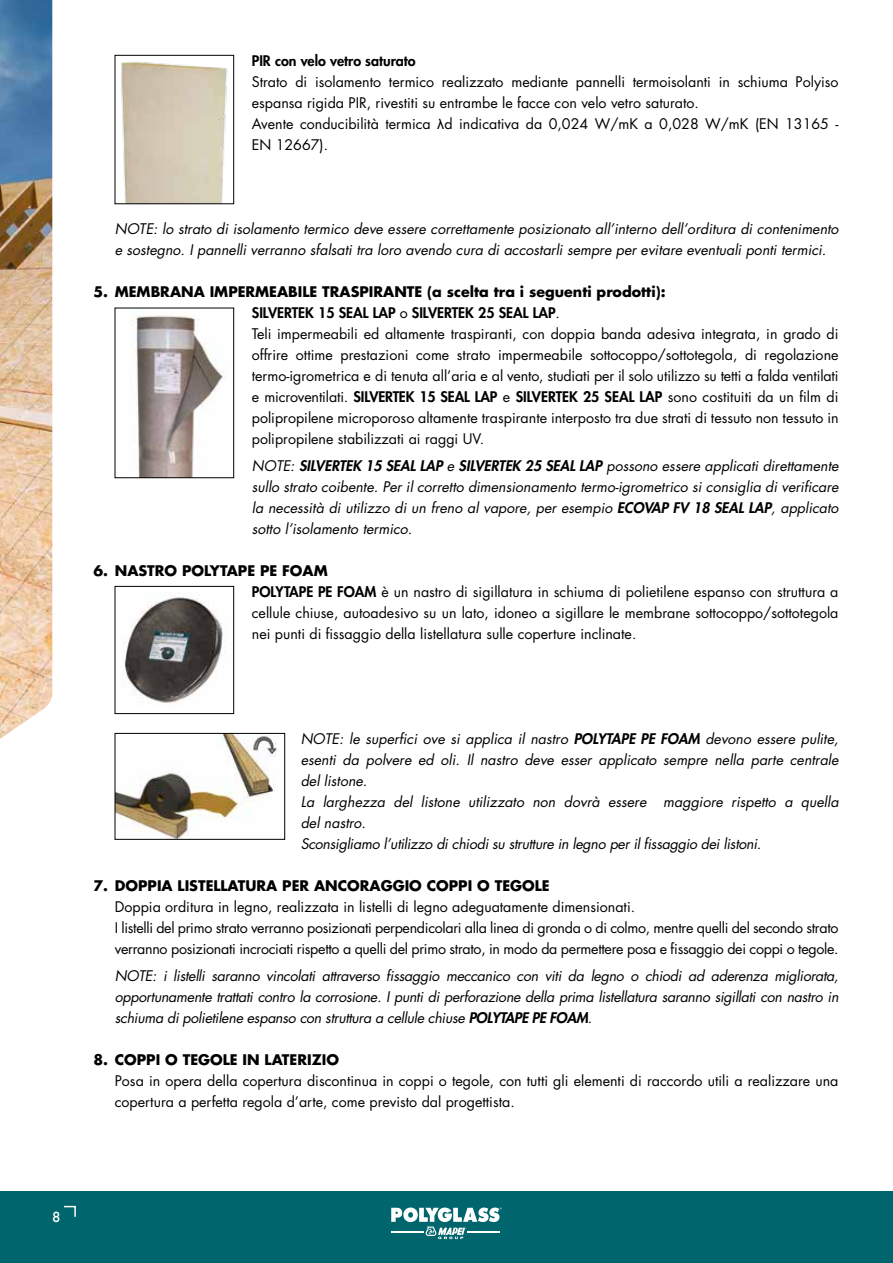
<style>
.page{position:relative;width:893px;height:1263px;background:#fff}
.page>*{position:absolute;margin:0;border:0;box-sizing:border-box;transform-origin:0 0}
.t1{font:14.25px/21px "Futura Std";color:#000}
.t2{font:italic 14.25px/21px "Futura Std";color:#000}
.t3{font:14.25px/21px "Futura Std";letter-spacing:-.02em;color:#000}
.t4{font:700 14.25px "Futura Std";color:#000}
.t5{font:800 14.25px "Futura Std";color:#000}
.t6{font:500 13.5px "Futura";color:#fff}
.s1{font-family:"Arial"}
.s2{font-weight:700}
.s3{font-weight:800}
</style>
<div class="page">
<div style="left:0;top:1191px;width:893px;height:72px;background:#00656c"></div>
<img style="left:0;top:0;width:52px;height:739px">
<svg style="left:64px;top:1205px;width:12px;height:12px"></svg>
<svg style="left:391px;top:1207px;width:111px;height:32px"></svg>
<img style="left:121px;top:61px;width:107px;height:141px">
<div style="left:115px;top:55px;width:119px;height:149px;border:1px solid #000"></div>
<img style="left:130px;top:314px;width:95px;height:162px">
<div style="left:115px;top:308px;width:119px;height:170px;border:1px solid #000"></div>
<img style="left:123px;top:595px;width:100px;height:110px">
<div style="left:115px;top:586px;width:119px;height:128px;border:1px solid #000"></div>
<img style="left:117px;top:735px;width:160px;height:102px">
<div style="left:115px;top:733px;width:170px;height:106px;border:1px solid #000"></div>
<p class="t5" style="left:252px;top:51px;width:165px">PIR con velo vetro saturato</p>
<p class="t1" style="left:252px;top:71px;width:588px">Strato di isolamento termico realizzato mediante pannelli termoisolanti in schiuma Polyiso espansa rigida PIR, rivestiti su entrambe le facce con velo vetro saturato.<br>Avente conducibilità termica <span class="s1">λ</span>d indicativa da 0,024 W/mK a 0,028 W/mK (EN 13165 - EN 12667).</p>
<p class="t2" style="left:115px;top:218px;width:725px">NOTE: lo strato di isolamento termico deve essere correttamente posizionato all’interno dell’orditura di contenimento e sostegno. I pannelli verranno sfalsati tra loro avendo cura di accostarli sempre per evitare eventuali ponti termici.</p>
<p class="t1" style="left:252px;top:281px;width:588px;text-indent:-158px"><span class="s2">5. MEMBRANA IMPERMEABILE TRASPIRANTE (a scelta tra i seguenti prodotti):<br></span><span class="s3">SILVERTEK 15 SEAL LAP</span> o <span class="s3">SILVERTEK 25 SEAL LAP</span>.<br>Teli impermeabili ed altamente traspiranti, con doppia banda adesiva integrata, in grado di offrire ottime prestazioni come strato impermeabile sottocoppo/sottotegola, di regolazione termo-igrometrica e di tenuta all’aria e al vento, studiati per il solo utilizzo su tetti a falda ventilati e microventilati. <span class="s3">SILVERTEK 15 SEAL LAP</span> e <span class="s3">SILVERTEK 25 SEAL LAP</span> sono costituiti da un film di polipropilene microporoso altamente traspirante interposto tra due strati di tessuto non tessuto in polipropilene stabilizzati ai raggi UV.</p>
<p class="t2" style="left:252px;top:455px;width:588px;text-align:justify">NOTE: <span class="s3">SILVERTEK 15 SEAL LAP</span> e <span class="s3">SILVERTEK 25 SEAL LAP</span> possono essere applicati direttamente sullo strato coibente. Per il corretto dimensionamento termo-igrometrico si consiglia di verificare la necessità di utilizzo di un freno al vapore, per esempio <span class="s3">ECOVAP FV 18 SEAL LAP</span>, applicato sotto l’isolamento termico.</p>
<p class="t1" style="left:252px;top:560px;width:588px;text-indent:-158px"><span class="s2">6. NASTRO POLYTAPE PE FOAM<br></span><span class="s3">POLYTAPE PE FOAM</span> è un nastro di sigillatura in schiuma di polietilene espanso con struttura a cellule chiuse, autoadesivo su un lato, idoneo a sigillare le membrane sottocoppo/sottotegola nei punti di fissaggio della listellatura sulle coperture inclinate.</p>
<p class="t2" style="left:301px;top:728px;width:539px">NOTE: le superfici ove si applica il nastro <span class="s3">POLYTAPE PE FOAM</span> devono essere pulite, esenti da polvere ed oli. Il nastro deve esser applicato sempre nella parte centrale del listone.<br>La larghezza del listone utilizzato non dovrà essere maggiore rispetto a quella del nastro.<br>Sconsigliamo l’utilizzo di chiodi su strutture in legno per il fissaggio dei listoni.</p>
<p class="t4" style="left:94px;top:876px;width:458px">7. DOPPIA LISTELLATURA PER ANCORAGGIO COPPI O TEGOLE</p>
<p class="t3" style="left:115px;top:896px;width:725px">Doppia orditura in legno, realizzata in listelli di legno adeguatamente dimensionati.<br>I listelli del primo strato verranno posizionati perpendicolari alla linea di gronda o di colmo, mentre quelli del secondo strato verranno posizionati incrociati rispetto a quelli del primo strato, in modo da permettere posa e fissaggio dei coppi o tegole.</p>
<p class="t2" style="left:115px;top:965px;width:725px;text-align:justify">NOTE: i listelli saranno vincolati attraverso fissaggio meccanico con viti da legno o chiodi ad aderenza migliorata, opportunamente trattati contro la corrosione. I punti di perforazione della prima listellatura saranno sigillati con nastro in schiuma di polietilene espanso con struttura a cellule chiuse <span class="s3">POLYTAPE PE FOAM</span>.</p>
<p class="t4" style="left:94px;top:1050px;width:247px">8. COPPI O TEGOLE IN LATERIZIO</p>
<p class="t1" style="left:115px;top:1070px;width:725px">Posa in opera della copertura discontinua in coppi o tegole, con tutti gli elementi di raccordo utili a realizzare una copertura a perfetta regola d’arte, come previsto dal progettista.</p>
<p class="t6" style="left:52px;top:1208px;width:10px">8</p>
</div>
